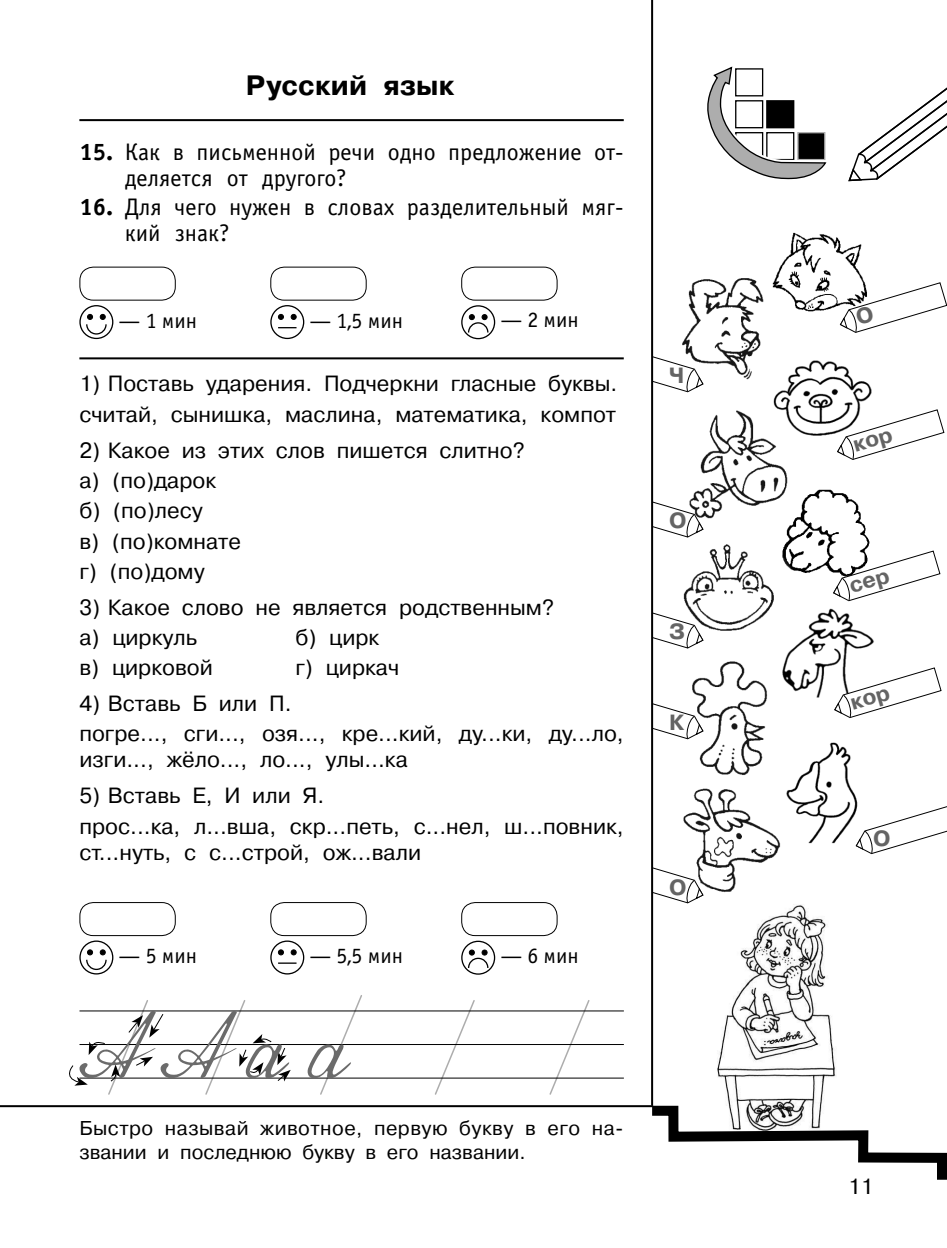
<style>
.page{position:relative;width:947px;height:1248px;background:#fff}
.page>*{position:absolute;margin:0;border:0;box-sizing:border-box;transform-origin:0 0}
.t1{font:700 28px "Pragmatica C";letter-spacing:.005em;color:#000}
.t2{font:24px/26px "Officina Sans C";color:#000}
.t3{font:22px/30.2px "Pragmatica C";color:#000}
.t4{font:22px "Officina Sans C";color:#000}
.t5{font:700 22px "Pragmatica C";color:#646464}
.t6{font:20px/24px "Pragmatica C";letter-spacing:.025em;color:#000}
.s1{font-weight:700}
</style>
<div class="page">
<img style="left:683px;top:232px;width:191px;height:664px">
<svg style="left:653px;top:341px;width:50px;height:51px"></svg>
<svg style="left:653px;top:852px;width:50px;height:51px"></svg>
<svg style="left:653px;top:688px;width:50px;height:51px"></svg>
<svg style="left:653px;top:487px;width:50px;height:50px"></svg>
<svg style="left:653px;top:597px;width:50px;height:51px"></svg>
<svg style="left:856px;top:803px;width:91px;height:51px"></svg>
<hr style="left:651px;top:0;width:2px;height:1105px;background:#000">
<hr style="left:0;top:1105px;width:653px;height:2px;background:#000">
<svg style="left:707px;top:66px;width:120px;height:114px"></svg>
<img style="left:717px;top:905px;width:119px;height:195px">
<svg style="left:642px;top:1100px;width:305px;height:80px"></svg>
<svg style="left:848px;top:87px;width:99px;height:95px"></svg>
<hr style="left:79px;top:119px;width:545px;height:2px;background:#000">
<hr style="left:79px;top:357px;width:545px;height:2px;background:#000">
<div style="left:79px;top:902px;width:97px;height:34px;border:1px solid #000;border-radius:14px"></div>
<div style="left:79px;top:940px;width:34px;height:34px;border:1px solid #000;border-radius:50%"></div>
<svg style="left:85px;top:949px;width:22px;height:21px"></svg>
<div style="left:270px;top:902px;width:97px;height:34px;border:1px solid #000;border-radius:14px"></div>
<div style="left:270px;top:940px;width:34px;height:34px;border:1px solid #000;border-radius:50%"></div>
<svg style="left:278px;top:949px;width:6px;height:6px"></svg>
<svg style="left:291px;top:949px;width:5px;height:6px"></svg>
<svg style="left:278px;top:962px;width:18px;height:1px"></svg>
<div style="left:461px;top:902px;width:96px;height:34px;border:1px solid #000;border-radius:14px"></div>
<div style="left:461px;top:940px;width:34px;height:34px;border:1px solid #000;border-radius:50%"></div>
<svg style="left:467px;top:949px;width:22px;height:20px"></svg>
<div style="left:79px;top:266px;width:97px;height:34px;border:1px solid #000;border-radius:14px"></div>
<div style="left:79px;top:305px;width:34px;height:34px;border:1px solid #000;border-radius:50%"></div>
<svg style="left:85px;top:314px;width:22px;height:21px"></svg>
<div style="left:270px;top:266px;width:97px;height:34px;border:1px solid #000;border-radius:14px"></div>
<div style="left:270px;top:305px;width:34px;height:34px;border:1px solid #000;border-radius:50%"></div>
<svg style="left:278px;top:314px;width:6px;height:6px"></svg>
<svg style="left:291px;top:314px;width:5px;height:6px"></svg>
<svg style="left:278px;top:327px;width:18px;height:1px"></svg>
<div style="left:461px;top:266px;width:96px;height:34px;border:1px solid #000;border-radius:14px"></div>
<div style="left:461px;top:305px;width:34px;height:34px;border:1px solid #000;border-radius:50%"></div>
<svg style="left:467px;top:314px;width:22px;height:20px"></svg>
<svg style="left:548px;top:1000px;width:43px;height:95px"></svg>
<svg style="left:433px;top:1000px;width:43px;height:95px"></svg>
<hr style="left:79px;top:1044px;width:545px;height:1px;background:#000">
<hr style="left:79px;top:1010px;width:545px;height:1px;background:#000">
<hr style="left:79px;top:1077px;width:545px;height:1px;background:#000">
<svg style="left:69px;top:1000px;width:222px;height:95px"></svg>
<svg style="left:307px;top:995px;width:56px;height:100px"></svg>
<svg style="left:840px;top:282px;width:107px;height:51px"></svg>
<svg style="left:834px;top:667px;width:107px;height:51px"></svg>
<svg style="left:833px;top:550px;width:107px;height:51px"></svg>
<svg style="left:837px;top:409px;width:107px;height:51px"></svg>
<p class="t1" style="left:246px;top:75px;width:210px">Русский язык</p>
<p class="t2" style="left:125px;top:140px;width:500px;text-indent:-45px"><span class="s1">15.</span> Как в письменной речи одно предложение от&shy;деляется от другого?</p>
<p class="t2" style="left:125px;top:195px;width:500px;text-indent:-45px"><span class="s1">16.</span> Для чего нужен в словах разделительный мяг&shy;кий знак?</p>
<p class="t4" style="left:119px;top:311px;width:80px">— 1 мин</p>
<p class="t4" style="left:309px;top:311px;width:95px">— 1,5 мин</p>
<p class="t4" style="left:500px;top:310px;width:80px">— 2 мин</p>
<p class="t3" style="left:79px;top:370px;width:539px">1) Поставь ударения. Подчеркни гласные буквы. считай, сынишка, маслина, математика, компот</p>
<p class="t3" style="left:79px;top:436px;width:447px">2) Какое из этих слов пишется слитно? а) (по)дарок<br>б) (по)лесу<br>в) (по)комнате<br>г) (по)дому</p>
<p class="t3" style="left:79px;top:593px;width:476px">3) Какое слово не является родственным? а) циркуль</p>
<p class="t3" style="left:295px;top:624px;width:85px">б) цирк</p>
<p class="t3" style="left:79px;top:654px;width:135px">в) цирковой</p>
<p class="t3" style="left:295px;top:654px;width:105px">г) циркач</p>
<p class="t3" style="left:79px;top:690px;width:546px">4) Вставь Б или П.<br>погре..., сги..., озя..., кре...кий, ду...ки, ду...ло,</p>
<p class="t3" style="left:79px;top:746px;width:330px">изги..., жёло..., ло..., улы…ка</p>
<p class="t3" style="left:79px;top:782px;width:546px">5) Вставь Е, И или Я.<br>прос...ка, л...вша, скр...петь, с...нел, ш...повник,</p>
<p class="t3" style="left:79px;top:838px;width:343px">ст...нуть, с с...строй, ож...вали</p>
<p class="t4" style="left:119px;top:946px;width:80px">— 5 мин</p>
<p class="t4" style="left:309px;top:946px;width:95px">— 5,5 мин</p>
<p class="t4" style="left:500px;top:946px;width:80px">— 6 мин</p>
<p class="t5" style="left:669px;top:367px;width:17px">Ч</p>
<p class="t5" style="left:669px;top:512px;width:19px">О</p>
<p class="t5" style="left:669px;top:623px;width:18px">З</p>
<p class="t5" style="left:669px;top:714px;width:17px">К</p>
<p class="t5" style="left:669px;top:878px;width:19px">О</p>
<p class="t6" style="left:79px;top:1117px;width:546px">Быстро называй животное, первую букву в его на&shy;звании и последнюю букву в его названии.</p>
<p class="t5" style="left:873px;top:829px;width:19px">О</p>
<p class="t3" style="left:848px;top:1172px;width:27px">11</p>
</div>
